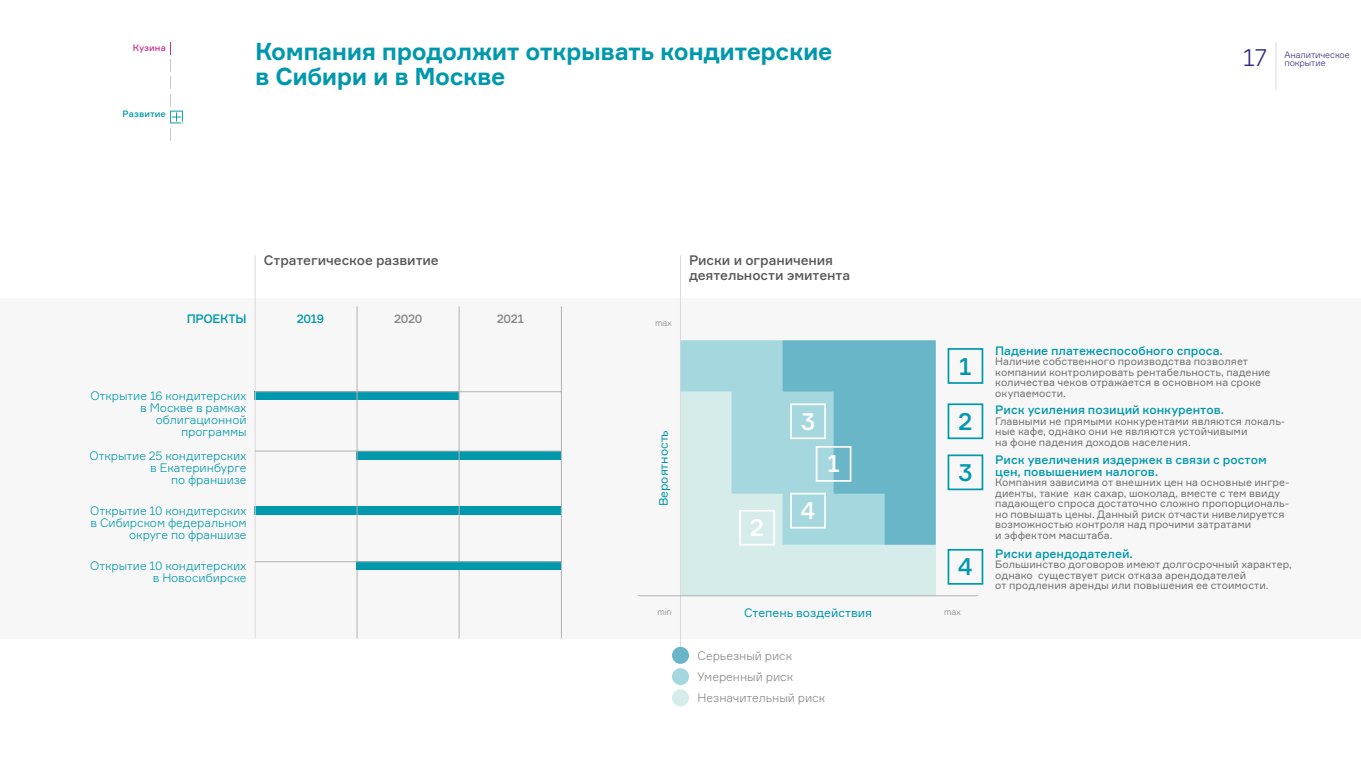
<style>
.page{position:relative;width:1361px;height:766px;background:#fff}
.page>*{position:absolute;margin:0;border:0;box-sizing:border-box;transform-origin:0 0}
.t1{font:700 24px "Formular";letter-spacing:-.02em;color:#0098ad}
.t2{font:500 24px "Formular";color:#fff}
.t3{font:500 24px "Formular";color:#0098ad}
.t4{font:300 24px "Formular";color:#312783}
.t5{font:500 13.5px/15px "Formular";letter-spacing:-.01em;color:#575756}
.t6{font:300 12px/12px "Formular";color:#0098ad;text-align:right}
.t7{font:500 12px/12px "Formular";letter-spacing:-.005em;color:#0098ad}
.t8{font:300 12px "Formular";letter-spacing:-.005em;color:#878787}
.t9{font:12px "Formular";color:#0098ad}
.t10{font:500 12px "Formular";letter-spacing:-.025em;color:#878787}
.t11{font:500 12px "Formular";letter-spacing:-.03em;color:#0098ad}
.t12{font:10.5px/10.5px "Formular";letter-spacing:.005em;color:#706f6f}
.t13{font:300 9px "Formular";letter-spacing:-.01em;color:#312783}
.t14{font:300 9px "Formular";letter-spacing:-.015em;color:#878787}
.t15{font:500 9px "Formular";letter-spacing:.005em;color:#0098ad}
.t16{font:500 9px "Formular";letter-spacing:.005em;color:#c7368c}
</style>
<div class="page">
<div style="left:0;top:298px;width:1361px;height:340px;background:#f7f7f7"></div>
<hr style="left:1275px;top:43px;width:1px;height:46px;background:#dadada">
<div style="left:680px;top:340px;width:255px;height:255px;background:#d5eceb"></div>
<hr style="left:680px;top:255px;width:1px;height:391px;background:#dadada">
<hr style="left:638px;top:595px;width:340px;height:1px;background:#b3b2b2">
<svg style="left:680px;top:340px;width:102px;height:154px;fill:#a4d7de"></svg>
<svg style="left:782px;top:340px;width:153px;height:204px;background:#7cc0cf"></svg>
<div style="left:790px;top:403px;width:36px;height:36px;border:2px solid #fff"></div>
<div style="left:739px;top:509px;width:36px;height:36px;border:2px solid #fff"></div>
<div style="left:816px;top:446px;width:35px;height:35px;border:2px solid #fff"></div>
<div style="left:790px;top:492px;width:36px;height:36px;border:2px solid #fff"></div>
<div style="left:947px;top:348px;width:36px;height:36px;border:2px solid #0098ad"></div>
<div style="left:947px;top:403px;width:36px;height:36px;border:2px solid #0098ad"></div>
<div style="left:947px;top:454px;width:36px;height:36px;border:2px solid #0098ad"></div>
<div style="left:947px;top:549px;width:36px;height:35px;border:2px solid #0098ad"></div>
<div style="left:255px;top:506px;width:306px;height:8px;background:#0098ad"></div>
<div style="left:357px;top:451px;width:204px;height:8px;background:#0098ad"></div>
<div style="left:255px;top:391px;width:204px;height:9px;background:#0098ad"></div>
<hr style="left:255px;top:255px;width:1px;height:383px;background:#dadada">
<div style="left:672px;top:646px;width:17px;height:17px;background:#69b6c9;border-radius:50%"></div>
<div style="left:672px;top:668px;width:17px;height:17px;background:#a4d7de;border-radius:50%"></div>
<div style="left:672px;top:689px;width:17px;height:17px;background:#d5eceb;border-radius:50%"></div>
<hr style="left:357px;top:306px;width:1px;height:332px;background:#b3b2b2">
<hr style="left:561px;top:306px;width:1px;height:332px;background:#b3b2b2">
<hr style="left:255px;top:450px;width:306px;height:1px;background:#b3b2b2">
<hr style="left:255px;top:391px;width:306px;height:1px;background:#b3b2b2">
<svg style="left:170px;top:43px;width:13px;height:97px"></svg>
<hr style="left:459px;top:306px;width:1px;height:332px;background:#b3b2b2">
<div style="left:357px;top:561px;width:204px;height:9px;background:#0098ad"></div>
<hr style="left:255px;top:561px;width:306px;height:1px;background:#b3b2b2">
<p class="t16" style="left:133px;top:42px;width:34px">Кузина</p>
<p class="t15" style="left:123px;top:108px;width:45px">Развитие</p>
<h1 class="t1" style="left:255px;top:36px;width:579px">Компания продолжит открывать кондитерские</h1>
<h1 class="t1" style="left:255px;top:62px;width:252px">в Сибири и в Москве</h1>
<h1 class="t4" style="left:1243px;top:43px;width:26px">17</h1>
<p class="t13" style="left:1284px;top:50px;width:67px">Аналитическое</p>
<p class="t13" style="left:1284px;top:57px;width:43px">покрытие</p>
<p class="t5" style="left:264px;top:252px;width:177px">Стратегическое развитие</p>
<p class="t5" style="left:689px;top:252px;width:163px">Риски и ограничения деятельности эмитента</p>
<p class="t11" style="left:187px;top:312px;width:61px">ПРОЕКТЫ</p>
<p class="t7" style="left:297px;top:313px;width:29px">2019</p>
<p class="t10" style="left:394px;top:312px;width:30px">2020</p>
<p class="t10" style="left:497px;top:312px;width:29px">2021</p>
<p class="t14" style="left:655px;top:317px;width:18px">max</p>
<p class="t6" style="left:90px;top:389px;width:158px">Открытие 16 кондитерских в Москве в рамках облигационной программы</p>
<p class="t6" style="left:89px;top:449px;width:159px">Открытие 25 кондитерских в Екатеринбурге<br>по франшизе</p>
<p class="t6" style="left:90px;top:504px;width:158px">Открытие 10 кондитерских в Сибирском федеральном округе по франшизе</p>
<p class="t9" style="left:656px;top:506px;width:78px;rotate:-90deg">Вероятность</p>
<h1 class="t2" style="left:750px;top:512px;width:16px">2</h1>
<h1 class="t2" style="left:801px;top:406px;width:16px">3</h1>
<h1 class="t2" style="left:800px;top:495px;width:16px">4</h1>
<h1 class="t2" style="left:827px;top:449px;width:14px">1</h1>
<h1 class="t3" style="left:959px;top:351px;width:14px">1</h1>
<h1 class="t3" style="left:958px;top:406px;width:16px">2</h1>
<h1 class="t3" style="left:958px;top:457px;width:16px">3</h1>
<p class="t7" style="left:995px;top:344px;width:229px">Падение платежеспособного спроса.</p>
<p class="t12" style="left:995px;top:356px;width:277px">Наличие собственного производства позволяет компании контролировать рентабельность, падение количества чеков отражается в основном на сроке окупаемости.</p>
<p class="t7" style="left:995px;top:403px;width:230px">Риск усиления позиций конкурентов.</p>
<p class="t12" style="left:995px;top:415px;width:291px">Главными не прямыми конкурентами являются локаль&shy;ные кафе, однако они не являются устойчивыми<br>на фоне падения доходов населения.</p>
<p class="t7" style="left:995px;top:453px;width:273px">Риск увеличения издержек в связи с ростом цен, повышением налогов.</p>
<p class="t12" style="left:995px;top:477px;width:295px">Компания зависима от внешних цен на основные ингре&shy;диенты, такие как сахар, шоколад, вместе с тем ввиду падающего спроса достаточно сложно пропорциональ&shy;но повышать цены. Данный риск отчасти нивелируется возможностью контроля над прочими затратами<br>и эффектом масштаба.</p>
<p class="t6" style="left:90px;top:559px;width:158px">Открытие 10 кондитерских в Новосибирске</p>
<h1 class="t3" style="left:958px;top:552px;width:16px">4</h1>
<p class="t7" style="left:995px;top:547px;width:139px">Риски арендодателей.</p>
<p class="t12" style="left:995px;top:558px;width:298px">Большинство договоров имеют долгосрочный характер, однако существует риск отказа арендодателей<br>от продления аренды или повышения ее стоимости.</p>
<p class="t14" style="left:657px;top:606px;width:16px">min</p>
<p class="t9" style="left:744px;top:605px;width:130px">Степень воздействия</p>
<p class="t14" style="left:944px;top:606px;width:18px">max</p>
<p class="t8" style="left:697px;top:647px;width:96px">Серьезный риск</p>
<p class="t8" style="left:697px;top:690px;width:129px">Незначительный риск</p>
<p class="t8" style="left:697px;top:669px;width:97px">Умеренный риск</p>
</div>
